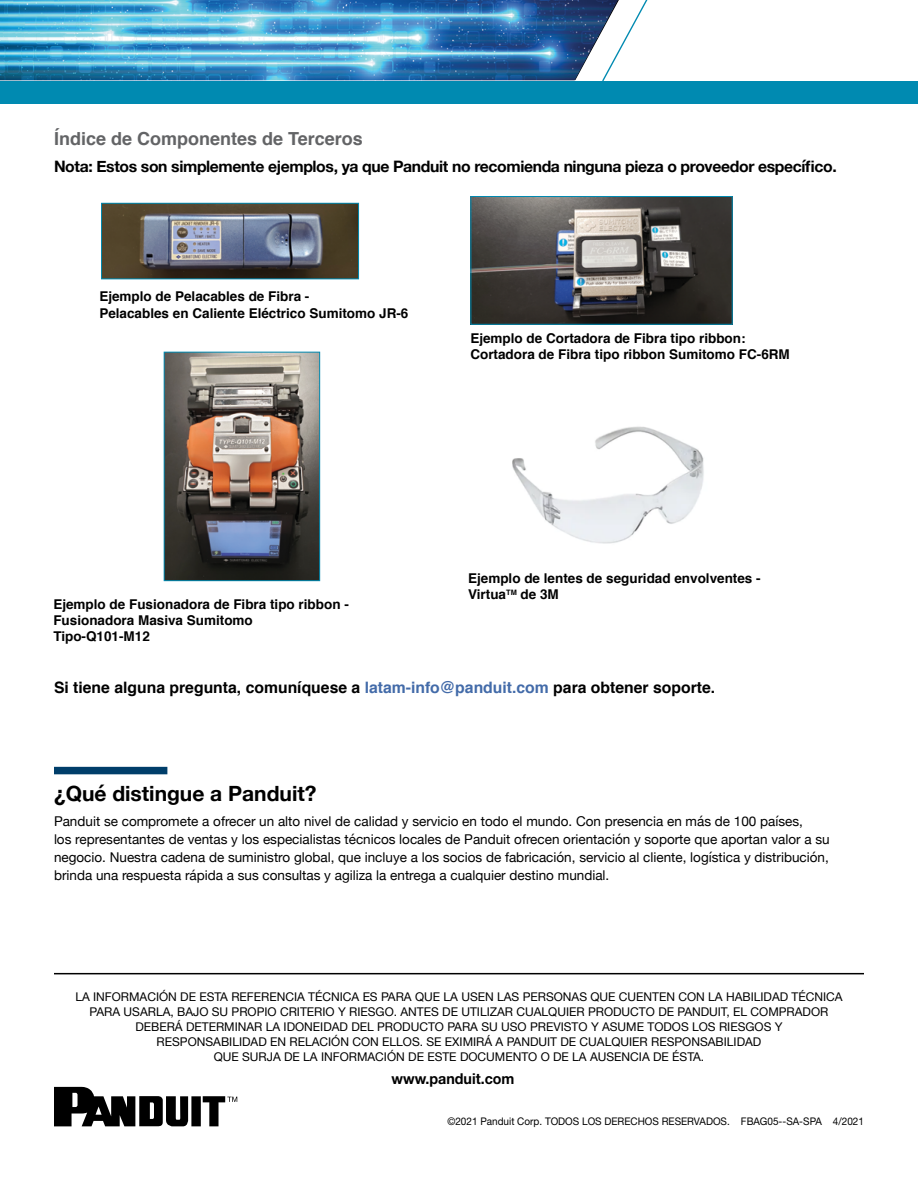
<style>
.page{position:relative;width:918px;height:1188px;background:#fff}
.page>*{position:absolute;margin:0;border:0;box-sizing:border-box;transform-origin:0 0}
.t1{font:700 21px "Helvetica Neue";color:#000}
.t2{font:700 18px "Helvetica";color:#636466}
.t3{font:700 15.75px "Helvetica Neue";letter-spacing:-.025em;color:#000}
.t4{font:700 15.75px "Helvetica";color:#000}
.t5{font:700 15px "Helvetica Neue LT Std";color:#000;scale:.95 1}
.t6{font:13.5px/18px "Helvetica Neue";color:#000}
.t7{font:700 13.5px/16.5px "Helvetica";color:#000}
.t8{font:12px/15px "Helvetica Neue";color:#000;text-align:center}
.t9{font:10.5px "Helvetica Neue LT Std";color:#000;scale:.95 1}
.s1{color:#436ba9}
</style>
<div class="page">
<svg style="left:573px;top:0;width:75px;height:81px"></svg>
<div style="left:0;top:81px;width:918px;height:22px;background:#008ab1"></div>
<svg style="left:54px;top:1087px;width:183px;height:39px"></svg>
<div style="left:54px;top:767px;width:113px;height:7px;background:#003e6a"></div>
<hr style="left:54px;top:973px;width:810px;height:1px;background:#000">
<img style="left:103px;top:205px;width:254px;height:72px">
<div style="left:101px;top:203px;width:258px;height:76px;border:1px solid #008ab1"></div>
<img style="left:473px;top:198px;width:258px;height:125px">
<div style="left:471px;top:196px;width:262px;height:129px;border:1px solid #008ab1"></div>
<img style="left:166px;top:354px;width:152px;height:225px">
<div style="left:164px;top:352px;width:156px;height:229px;border:1px solid #008ab1"></div>
<img style="left:512px;top:426px;width:192px;height:118px">
<img style="left:0;top:0;width:618px;height:80px">
<h2 class="t2" style="left:54px;top:124px;width:310px">Índice de Componentes de Terceros</h2>
<p class="t3" style="left:54px;top:154px;width:784px">Nota: Estos son simplemente ejemplos, ya que Panduit no recomienda ninguna pieza o proveedor específico.</p>
<p class="t7" style="left:99px;top:288px;width:311px">Ejemplo de Pelacables de Fibra -<br>Pelacables en Caliente Eléctrico Sumitomo JR-6</p>
<p class="t7" style="left:470px;top:330px;width:321px">Ejemplo de Cortadora de Fibra tipo ribbon:<br>Cortadora de Fibra tipo ribbon Sumitomo FC-6RM</p>
<p class="t7" style="left:53px;top:596px;width:297px">Ejemplo de Fusionadora de Fibra tipo ribbon -<br>Fusionadora Masiva Sumitomo<br>Tipo-Q101-M12</p>
<p class="t7" style="left:468px;top:570px;width:294px">Ejemplo de lentes de seguridad envolventes -<br>Virtua<sup>TM</sup> de 3M</p>
<p class="t4" style="left:54px;top:675px;width:663px">Si tiene alguna pregunta, comuníquese a <span class="s1">latam-info@panduit.com</span> para obtener soporte.</p>
<h1 class="t1" style="left:54px;top:777px;width:264px">¿Qué distingue a Panduit?</h1>
<p class="t6" style="left:54px;top:813px;width:777px">Panduit se compromete a ofrecer un alto nivel de calidad y servicio en todo el mundo. Con presencia en más de 100 países,<br>los representantes de ventas y los especialistas técnicos locales de Panduit ofrecen orientación y soporte que aportan valor a su negocio. Nuestra cadena de suministro global, que incluye a los socios de fabricación, servicio al cliente, logística y distribución, brinda una respuesta rápida a sus consultas y agiliza la entrega a cualquier destino mundial.</p>
<p class="t8" style="left:75px;top:990px;width:769px">LA INFORMACIÓN DE ESTA REFERENCIA TÉCNICA ES PARA QUE LA USEN LAS PERSONAS QUE CUENTEN CON LA HABILIDAD TÉCNICA PARA USARLA, BAJO SU PROPIO CRITERIO Y RIESGO. ANTES DE UTILIZAR CUALQUIER PRODUCTO DE PANDUIT, EL COMPRADOR DEBERÁ DETERMINAR LA IDONEIDAD DEL PRODUCTO PARA SU USO PREVISTO Y ASUME TODOS LOS RIESGOS Y<br>RESPONSABILIDAD EN RELACIÓN CON ELLOS. SE EXIMIRÁ A PANDUIT DE CUALQUIER RESPONSABILIDAD<br>QUE SURJA DE LA INFORMACIÓN DE ESTE DOCUMENTO O DE LA AUSENCIA DE ÉSTA.</p>
<p class="t5" style="left:392px;top:1069px;width:131px">www.panduit.com</p>
<p class="t9" style="left:447px;top:1115px;width:440px">©2021 Panduit Corp. TODOS LOS DERECHOS RESERVADOS. FBAG05--SA-SPA 4/2021</p>
</div>
